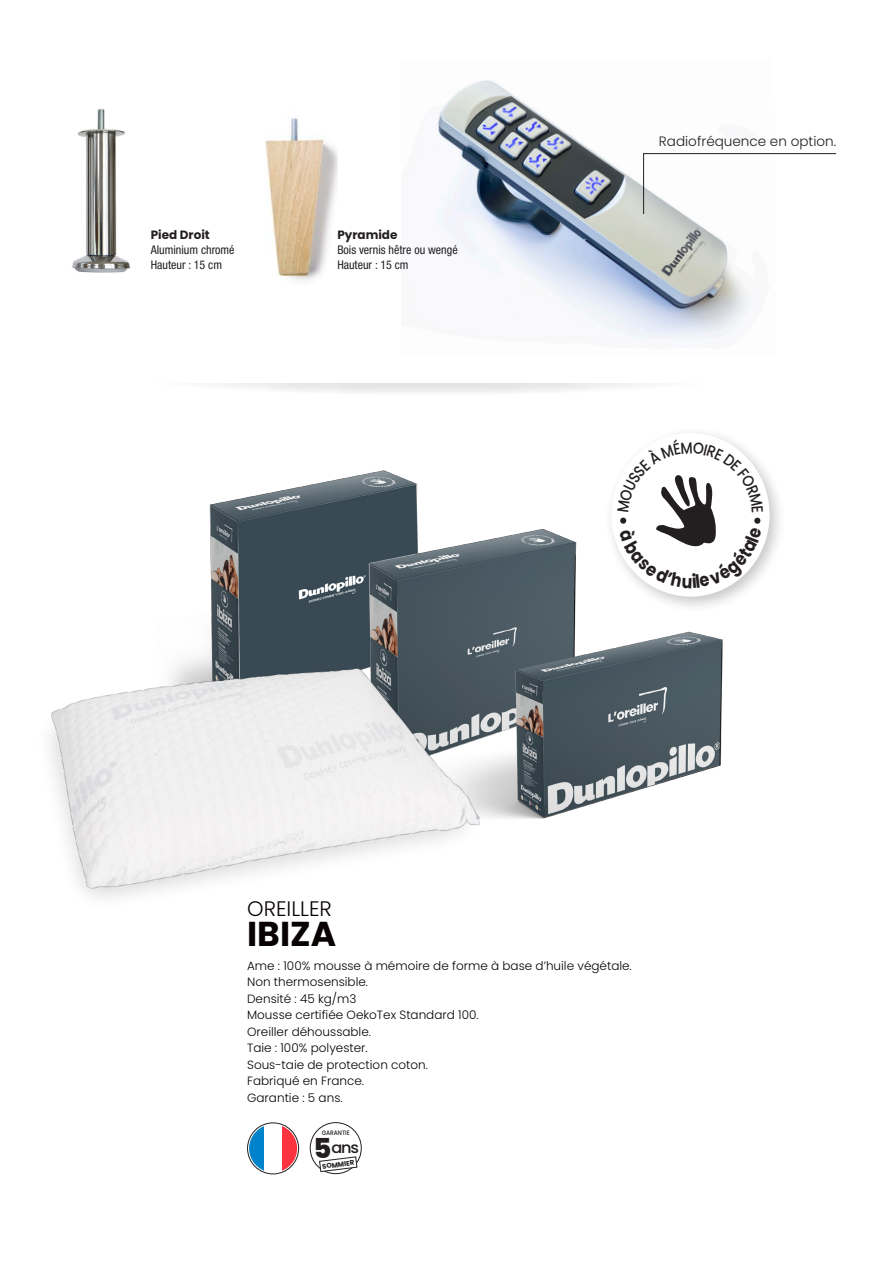
<style>
.page{position:relative;width:893px;height:1263px;background:#fff}
.page>*{position:absolute;margin:0;border:0;box-sizing:border-box;transform-origin:0 0}
.t1{font:700 34.5px "Poppins";color:#080302}
.t2{font:800 27.45px "Poppins";color:#231f20}
.t3{font:300 21px "Poppins";color:#080302}
.t4{font:500 15.45px "Poppins";color:#231f20;scale:1.04 1}
.t5{font:300 13.5px "Poppins";color:#231f20}
.t6{font:300 12px/16.5px "Poppins";color:#080302}
.t7{font:condensed 12px "Helvetica Neue LT Std";color:#231f20}
.t8{font:700 12px "Poppins";color:#231f20}
.t9{font:700 6.9px "Poppins";color:#231f20}
.t10{font:500 6.45px "Poppins";color:#231f20;scale:.9 1}
</style>
<div class="page">
<img style="left:209px;top:470px;width:514px;height:346px">
<img style="left:49px;top:623px;width:503px;height:275px">
<div style="left:604px;top:425px;width:182px;height:188px;background:#231f20;opacity:.25"></div>
<div style="left:611px;top:433px;width:159px;height:164px;background:#fff;border-radius:50%"></div>
<div style="left:310px;top:1122px;width:52px;height:52px;border:1px solid #231f20;border-radius:50%"></div>
<svg style="left:319px;top:1156px;width:39px;height:16px"></svg>
<div style="left:247px;top:1122px;width:52px;height:52px;border:1px solid #231f20;border-radius:50%"></div>
<svg style="left:249px;top:1124px;width:15px;height:48px"></svg>
<div style="left:264px;top:1124px;width:18px;height:48px;background:#fff"></div>
<svg style="left:282px;top:1124px;width:15px;height:48px"></svg>
<img style="left:423px;top:80px;width:328px;height:260px">
<svg style="left:643px;top:153px;width:194px;height:62px"></svg>
<img style="left:265px;top:118px;width:73px;height:163px">
<img style="left:72px;top:109px;width:58px;height:164px">
<svg style="left:78px;top:355px;width:706px;height:53px"></svg>
<div style="left:57px;top:355px;width:747px;height:28px;background:#fff"></div>
<svg style="left:617px;top:439px;width:146px;height:149px"></svg>
<p class="t8" style="left:151px;top:228px;width:61px">Pied Droit</p>
<p class="t7" style="left:151px;top:243px;width:85px">Aluminium chromé</p>
<p class="t7" style="left:151px;top:258px;width:73px">Hauteur : 15 cm</p>
<p class="t8" style="left:337px;top:228px;width:62px">Pyramide</p>
<p class="t7" style="left:337px;top:243px;width:122px">Bois vernis hêtre ou wengé</p>
<p class="t7" style="left:337px;top:258px;width:73px">Hauteur : 15 cm</p>
<p class="t5" style="left:659px;top:133px;width:179px">Radiofréquence en option.</p>
<p class="t3" style="left:247px;top:896px;width:86px">OREILLER</p>
<p class="t1" style="left:247px;top:914px;width:91px">IBIZA</p>
<p class="t6" style="left:247px;top:957px;width:386px">Ame : 100% mousse à mémoire de forme à base d’huile végétale.</p>
<p class="t6" style="left:247px;top:974px;width:123px">Non thermosensible.<br>Densité : 45 kg/m3</p>
<p class="t6" style="left:247px;top:1007px;width:233px">Mousse certifiée OekoTex Standard 100.</p>
<p class="t6" style="left:247px;top:1023px;width:125px">Oreiller déhoussable.</p>
<p class="t6" style="left:247px;top:1040px;width:122px">Taie : 100% polyester.</p>
<p class="t6" style="left:247px;top:1056px;width:182px">Sous-taie de protection coton.</p>
<p class="t6" style="left:247px;top:1073px;width:118px">Fabriqué en France.</p>
<p class="t6" style="left:247px;top:1089px;width:97px">Garantie : 5 ans.</p>
<p class="t10" style="left:322px;top:1129px;width:33px">GARANTIE</p>
<p class="t4" style="left:331px;top:1138px;width:28px">ans</p>
<p class="t9" style="left:322px;top:1162px;width:34px;rotate:-7deg">SOMMIER</p>
<p class="t2" style="left:314px;top:1133px;width:19px">5</p>
</div>
